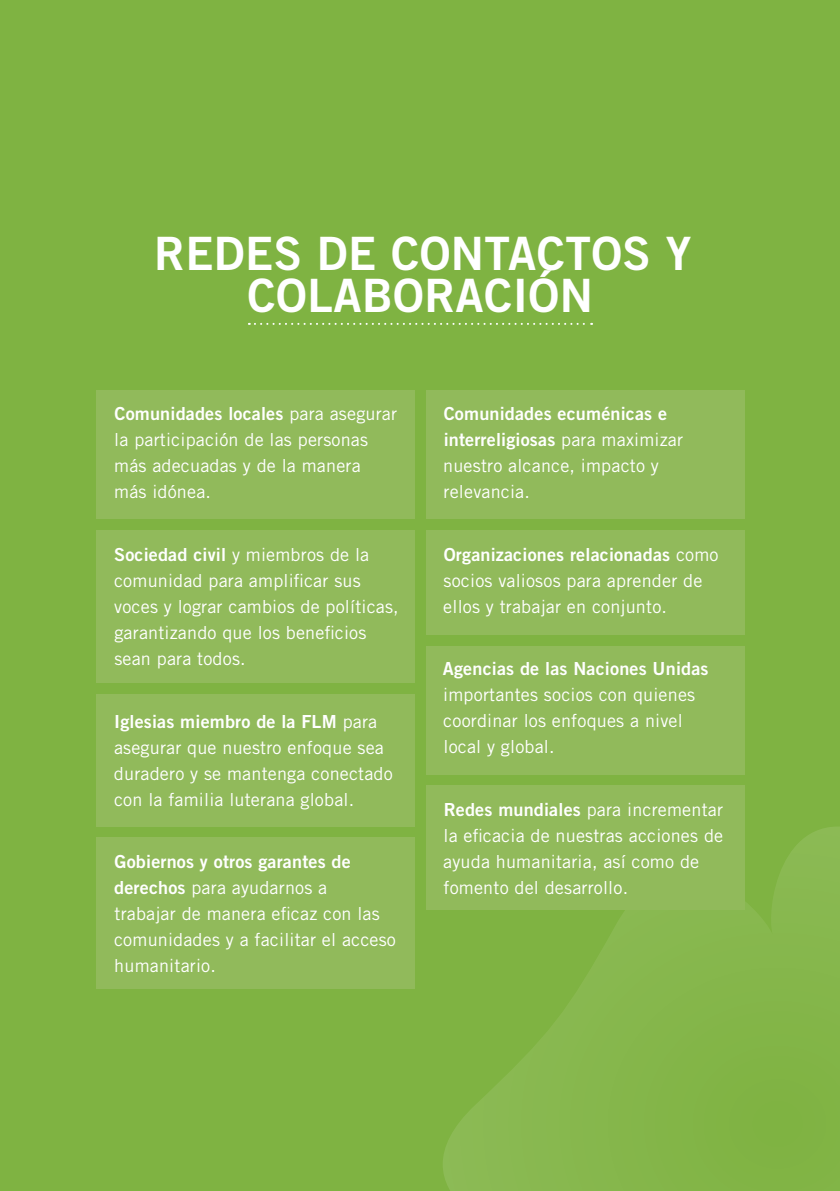
<style>
.page{position:relative;width:840px;height:1191px;background:#fff}
.page>*{position:absolute;margin:0;border:0;box-sizing:border-box;transform-origin:0 0}
.t1{font:46px/42px "Trade Gothic LT Std Bd 2";letter-spacing:.01em;color:#fff;text-align:center}
.t2{font:18px/26px "Trade Gothic LT Std";letter-spacing:.01em;color:#fff}
.t3{font:18px/26px "Trade Gothic LT Std Bd 2";letter-spacing:.01em;color:#fff}
.s1{font-family:"Trade Gothic LT Std"}
.s2{font-family:"Trade Gothic LT Std Bd 2"}
</style>
<div class="page">
<div style="left:0;top:0;width:839px;height:1191px;background:#7fb342"></div>
<svg style="left:443px;top:824px;width:396px;height:367px"></svg>
<div style="left:426px;top:390px;width:317px;height:129px;background:#91ba5b"></div>
<div style="left:426px;top:530px;width:317px;height:104px;background:#91ba5b"></div>
<div style="left:426px;top:646px;width:317px;height:128px;background:#91ba5b"></div>
<div style="left:426px;top:785px;width:317px;height:125px;background:#91ba5b"></div>
<div style="left:96px;top:390px;width:318px;height:129px;background:#91ba5b"></div>
<div style="left:96px;top:530px;width:318px;height:152px;background:#91ba5b"></div>
<div style="left:96px;top:694px;width:318px;height:132px;background:#91ba5b"></div>
<div style="left:96px;top:837px;width:318px;height:151px;background:#91ba5b"></div>
<svg style="left:249px;top:323px;width:342px;height:2px"></svg>
<h1 class="t1" style="left:154px;top:231px;width:538px">REDES DE CONTACTOS Y<br>COLABORACIÓN</h1>
<p class="t3" style="left:114px;top:400px;width:284px">Comunidades locales <span class="s1">para asegurar</span></p>
<p class="t2" style="left:114px;top:426px;width:255px">la participación de las personas más adecuadas y de la manera más idónea.</p>
<p class="t3" style="left:114px;top:541px;width:256px">Sociedad civil <span class="s1">y miembros de la</span></p>
<p class="t2" style="left:114px;top:567px;width:286px">comunidad para amplificar sus voces y lograr cambios de políticas, garantizando que los beneficios sean para todos.</p>
<p class="t3" style="left:114px;top:708px;width:264px">Iglesias miembro de la FLM <span class="s1">para</span></p>
<p class="t2" style="left:114px;top:734px;width:280px">asegurar que nuestro enfoque sea duradero y se mantenga conectado con la familia luterana global.</p>
<p class="t3" style="left:114px;top:848px;width:237px">Gobiernos y otros garantes de</p>
<p class="t2" style="left:114px;top:874px;width:283px"><span class="s2">derechos</span> para ayudarnos a<br>trabajar de manera eficaz con las comunidades y a facilitar el acceso humanitario.</p>
<p class="t3" style="left:443px;top:400px;width:241px">Comunidades ecuménicas e interreligiosas <span class="s1">para maximizar</span></p>
<p class="t2" style="left:443px;top:452px;width:217px">nuestro alcance, impacto y relevancia.</p>
<p class="t3" style="left:443px;top:541px;width:276px">Organizaciones relacionadas <span class="s1">como</span></p>
<p class="t2" style="left:443px;top:567px;width:260px">socios valiosos para aprender de ellos y trabajar en conjunto.</p>
<p class="t3" style="left:442px;top:655px;width:267px">Agencias de las Naciones Unidas</p>
<p class="t2" style="left:443px;top:682px;width:253px">importantes socios con quienes coordinar los enfoques a nivel local y global.</p>
<p class="t2" style="left:443px;top:796px;width:281px"><span class="s2">Redes mundiales</span> para incrementar la eficacia de nuestras acciones de ayuda humanitaria, así como de fomento del desarrollo.</p>
</div>
